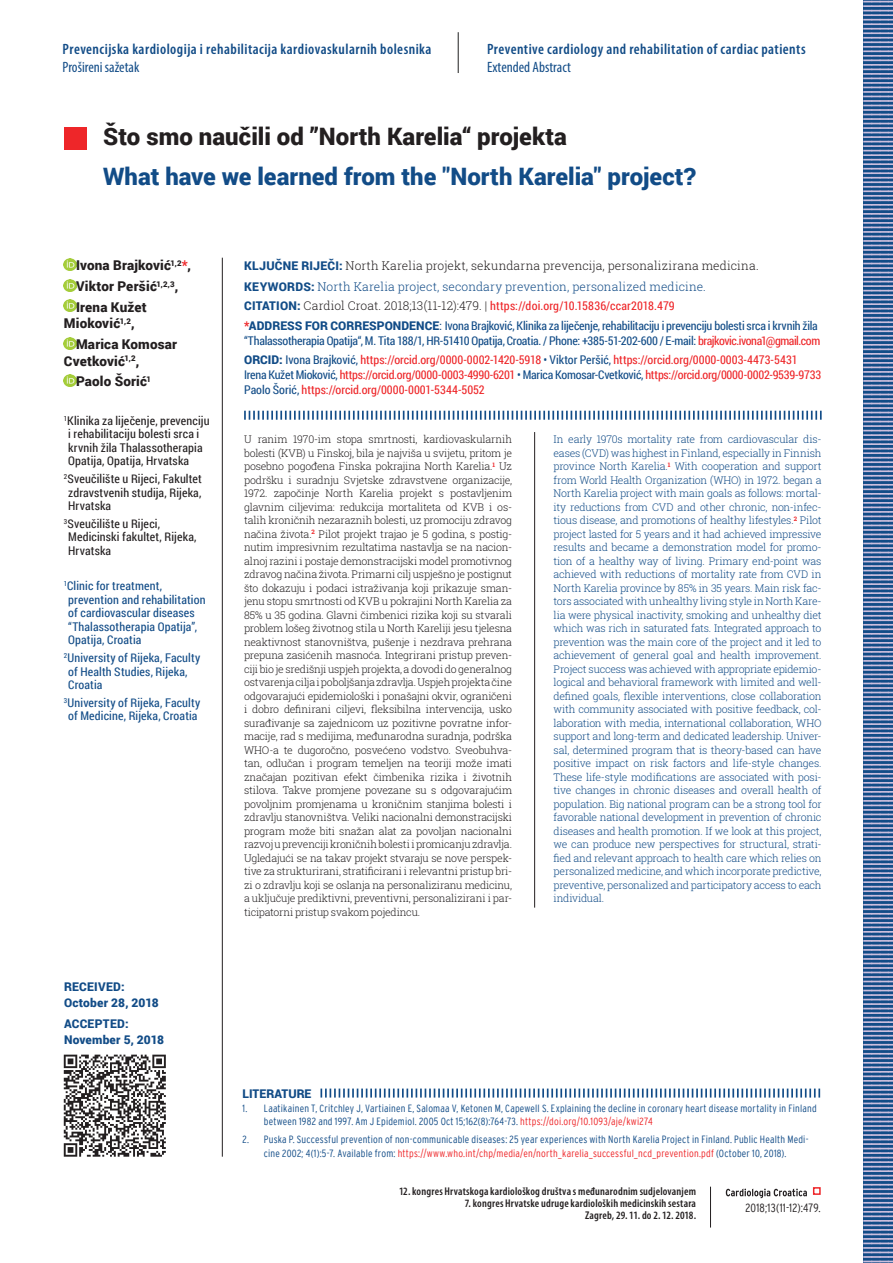
<style>
.page{position:relative;width:893px;height:1263px;background:#fff}
.page>*{position:absolute;margin:0;border:0;box-sizing:border-box;transform-origin:0 0}
.t1{font:900 24px "Roboto";color:#124c87}
.t2{font:900 24px "Roboto";color:#231f20}
.t3{font:600 condensed 15px "Myriad Pro";letter-spacing:.03em;color:#124c87}
.t4{font:condensed 15px "Myriad Pro";color:#124c87}
.t5{font:900 13.5px/20.7px "Roboto";letter-spacing:.015em;color:#231f20}
.t6{font:12px/15px "Roboto Condensed";letter-spacing:-.005em;color:#ee2629}
.t7{font:12px/13.5px "Roboto Condensed";letter-spacing:.01em;color:#231f20}
.t8{font:12px/13.5px "Roboto Condensed";letter-spacing:.01em;color:#124c87}
.t9{font:12px/15px "Roboto Condensed";letter-spacing:-.02em;color:#124c87;text-align:right}
.t10{font:300 12px/20.7px "Roboto Slab";letter-spacing:.01em;color:#231f20}
.t11{font:900 12px/16.5px "Roboto";letter-spacing:.015em;color:#124c87}
.t12{font:12px "Roboto Condensed";letter-spacing:.015em;color:#ee2629}
.t13{font:300 condensed 12px "Interstate";letter-spacing:.015em;color:#231f20}
.t14{font:600 condensed 11.25px/12px "Myriad Pro";letter-spacing:.015em;color:#231f20;text-align:right}
.t15{font:300 10.5px/13.5px "Roboto Slab";letter-spacing:-.015em;color:#231f20;text-align:justify}
.t16{font:300 10.5px/13.5px "Roboto Slab";letter-spacing:-.02em;color:#124c87;text-align:justify}
.t17{font:300 condensed 10.5px/13.5px "Interstate";letter-spacing:.02em;color:#124c87}
.s1{color:#ee2629}
.s2{font-family:"Roboto";font-weight:900;color:#124c87}
.s3{color:#124c87}
.s4{font-family:"Roboto Slab";font-weight:300;color:#231f20}
.s5{font-family:"Roboto"}
</style>
<div class="page">
<svg style="left:726px;top:1188px;width:81px;height:10px"></svg>
<div style="left:813px;top:1187px;width:8px;height:8px;border:2px solid #ee2629"></div>
<hr style="left:710px;top:1187px;width:1px;height:40px;background:#231f20">
<hr style="left:458px;top:32px;width:1px;height:41px;background:#1f2020">
<svg style="left:863px;top:0;width:30px;height:1263px;background:#5575a6"></svg>
<div style="left:64px;top:128px;width:23px;height:22px;background:#ee2629"></div>
<svg style="left:64px;top:258px;width:12px;height:12px"></svg>
<svg style="left:64px;top:279px;width:12px;height:12px"></svg>
<svg style="left:64px;top:300px;width:12px;height:12px"></svg>
<svg style="left:64px;top:337px;width:12px;height:12px"></svg>
<svg style="left:64px;top:374px;width:12px;height:12px"></svg>
<hr style="left:222px;top:258px;width:1px;height:899px;background:#231f20">
<svg style="left:244px;top:411px;width:578px;height:9px"></svg>
<svg style="left:320px;top:1088px;width:500px;height:9px"></svg>
<hr style="left:534px;top:432px;width:1px;height:476px;background:#231f20">
<svg style="left:64px;top:1055px;width:102px;height:102px"></svg>
<h2 class="t3" style="left:63px;top:41px;width:370px">Prevencijska kardiologija i rehabilitacija kardiovaskularnih bolesnika</h2>
<h2 class="t4" style="left:63px;top:58px;width:78px">Prošireni sažetak</h2>
<h2 class="t3" style="left:487px;top:41px;width:320px">Preventive cardiology and rehabilitation of cardiac patients</h2>
<h2 class="t4" style="left:487px;top:58px;width:85px">Extended Abstract</h2>
<h1 class="t2" style="left:103px;top:120px;width:465px">Što smo naučili od ”North Karelia“ projekta</h1>
<h1 class="t1" style="left:103px;top:159px;width:594px">What have we learned from the "North Karelia" project?</h1>
<p class="t5" style="left:76px;top:255px;width:117px">Ivona Brajković<sup>1,2</sup><span class="s1">*</span>,<br>Viktor Peršić<sup>1,2,3</sup>,<br>Irena Kužet</p>
<p class="t5" style="left:76px;top:313px;width:103px;text-indent:-12px">Mioković<sup>1,2</sup>,<br>Marica Komosar</p>
<p class="t5" style="left:76px;top:350px;width:77px;text-indent:-12px">Cvetković<sup>1,2</sup>,<br>Paolo Šorić<sup>1</sup></p>
<p class="t7" style="left:68px;top:413px;width:143px;text-indent:-4px"><sup>1</sup>Klinika za liječenje, prevenciju i rehabilitaciju bolesti srca i krvnih žila Thalassotherapia<br>Opatija, Opatija, Hrvatska</p>
<p class="t7" style="left:68px;top:472px;width:135px;text-align:justify;text-indent:-4px"><sup>2</sup>Sveučilište u Rijeci, Fakultet zdravstvenih studija, Rijeka, Hrvatska</p>
<p class="t7" style="left:68px;top:516px;width:130px;text-indent:-4px"><sup>3</sup>Sveučilište u Rijeci,<br>Medicinski fakultet, Rijeka,<br>Hrvatska</p>
<p class="t8" style="left:68px;top:579px;width:139px;text-indent:-4px"><sup>1</sup>Clinic for treatment, prevention and rehabilitation of cardiovascular diseases “Thalassotherapia Opatija”,<br>Opatija, Croatia</p>
<p class="t8" style="left:68px;top:651px;width:134px;text-indent:-4px"><sup>2</sup>University of Rijeka, Faculty of Health Studies, Rijeka,<br>Croatia</p>
<p class="t8" style="left:64px;top:695px;width:138px;text-align:center"><sup>3</sup>University of Rijeka, Faculty of Medicine, Rijeka, Croatia</p>
<p class="t11" style="left:64px;top:978px;width:96px">Received:<br>October 28, 2018</p>
<p class="t11" style="left:64px;top:1015px;width:102px">Accepted:<br>November 5, 2018</p>
<p class="t10" style="left:244px;top:255px;width:516px"><span class="s2">KLJUČNE RIJEČI:</span> North Karelia projekt, sekundarna prevencija, personalizirana medicina.<br><span class="s2">KEYWORDS:</span> <span class="s3">North Karelia project, secondary prevention, personalized medicine.</span></p>
<p class="t12" style="left:244px;top:298px;width:432px"><span class="s2">CITATION:</span> <span class="s4">Cardiol Croat. 2018;13(11-12):479. |</span> https://doi.org/10.15836/ccar2018.479</p>
<p class="t11" style="left:244px;top:316px;width:22px"><span class="s1">*</span>Address</p>
<p class="t11" style="left:305px;top:316px;width:35px">for correspondence</p>
<p class="t9" style="left:244px;top:317px;width:578px"><span class="s5">:</span> Ivona Brajković, Klinika za liječenje, rehabilitaciju i prevenciju bolesti srca i krvnih žila<br>“Thalassotherapia Opatija“, M. Tita 188/1, HR-51410 Opatija, Croatia. / Phone: +385-51-202-600 / E-mail: <span class="s1">brajkovic.ivona1@gmail.com</span></p>
<p class="t6" style="left:244px;top:352px;width:579px"><span class="s2">ORCID:</span> <span class="s3">Ivona Brajković,</span> https://orcid.org/0000-0002-1420-5918 <span class="s3">• Viktor Peršić,</span> https://orcid.org/0000-0003-4473-5431<br><span class="s3">Irena Kužet Mioković,</span> https://orcid.org/0000-0003-4990-6201 <span class="s3">• Marica Komosar-Cvetković,</span> https://orcid.org/0000-0002-9539-9733<br><span class="s3">Paolo Šorić,</span> https://orcid.org/0000-0001-5344-5052</p>
<p class="t15" style="left:244px;top:432px;width:269px">U ranim 1970-im stopa smrtnosti, kardiovaskularnih bolesti (KVB) u Finskoj, bila je najviša u svijetu, pritom je posebno pogođena Finska pokrajina North Karelia.<sup>1</sup> Uz podršku i suradnju Svjetske zdravstvene organizacije, 1972. započinje North Karelia projekt s postavljenim glavnim ciljevima: redukcija mortaliteta od KVB i os&shy;talih kroničnih nezaraznih bolesti, uz promociju zdravog načina života.<sup>2</sup> Pilot projekt trajao je 5 godina, s postig&shy;nutim impresivnim rezultatima nastavlja se na nacion&shy;alnoj razini i postaje demonstracijski model promotivnog zdravog načina života. Primarni cilj uspješno je postignut što dokazuju i podaci istraživanja koji prikazuje sman&shy;jenu stopu smrtnosti od KVB u pokrajini North Karelia za 85% u 35 godina. Glavni čimbenici rizika koji su stvarali problem lošeg životnog stila u North Kareliji jesu tjelesna neaktivnost stanovništva, pušenje i nezdrava prehrana prepuna zasićenih masnoća. Integrirani pristup preven&shy;ciji bio je središnji uspjeh projekta, a dovodi do generalnog ostvarenja cilja i poboljšanja zdravlja. Uspjeh projekta čine odgovarajući epidemiološki i ponašajni okvir, ograničeni i dobro definirani ciljevi, fleksibilna intervencija, usko surađivanje sa zajednicom uz pozitivne povratne infor&shy;macije, rad s medijima, međunarodna suradnja, podrška WHO-a te dugoročno, posvećeno vodstvo. Sveobuhva&shy;tan, odlučan i program temeljen na teoriji može imati značajan pozitivan efekt čimbenika rizika i životnih stilova. Takve promjene povezane su s odgovarajućim povoljnim promjenama u kroničnim stanjima bolesti i zdravlju stanovništva. Veliki nacionalni demonstracijski program može biti snažan alat za povoljan nacionalni razvoj u prevenciji kroničnih bolesti i promicanju zdravlja.<br>Ugledajući se na takav projekt stvaraju se nove perspek&shy;tive za strukturirani, stratificirani i relevantni pristup bri&shy;zi o zdravlju koji se oslanja na personaliziranu medicinu, a uključuje prediktivni, preventivni, personalizirani i par&shy;ticipatorni pristup svakom pojedincu.</p>
<p class="t16" style="left:554px;top:432px;width:269px">In early 1970s mortality rate from cardiovascular dis&shy;eases (CVD) was highest in Finland, especially in Finnish province North Karelia.<sup>1</sup> With cooperation and support from World Health Organization (WHO) in 1972. began a North Karelia project with main goals as follows: mortal&shy;ity reductions from CVD and other chronic, non-infec&shy;tious disease, and promotions of healthy lifestyles.<sup>2</sup> Pilot project lasted for 5 years and it had achieved impressive results and became a demonstration model for promo&shy;tion of a healthy way of living. Primary end-point was achieved with reductions of mortality rate from CVD in North Karelia province by 85% in 35 years. Main risk fac&shy;tors associated with unhealthy living style in North Kare&shy;lia were physical inactivity, smoking and unhealthy diet which was rich in saturated fats. Integrated approach to prevention was the main core of the project and it led to achievement of general goal and health improvement.<br>Project success was achieved with appropriate epidemio&shy;logical and behavioral framework with limited and well&shy;defined goals, flexible interventions, close collaboration with community associated with positive feedback, col&shy;laboration with media, international collaboration, WHO support and long-term and dedicated leadership. Univer&shy;sal, determined program that is theory-based can have positive impact on risk factors and life-style changes.<br>These life-style modifications are associated with posi&shy;tive changes in chronic diseases and overall health of population. Big national program can be a strong tool for favorable national development in prevention of chronic diseases and health promotion. If we look at this project, we can produce new perspectives for structural, strati&shy;fied and relevant approach to health care which relies on personalized medicine, and which incorporate predictive, preventive, personalized and participatory access to each individual.</p>
<p class="t11" style="left:243px;top:1084px;width:70px">LITERATURE</p>
<p class="t17" style="left:264px;top:1101px;width:554px;text-indent:-21px">1. Laatikainen T, Critchley J, Vartiainen E, Salomaa V, Ketonen M, Capewell S. Explaining the decline in coronary heart disease mortality in Finland between 1982 and 1997. Am J Epidemiol. 2005 Oct 15;162(8):764-73. <span class="s1">https://doi.org/10.1093/aje/kwi274</span></p>
<p class="t17" style="left:243px;top:1133px;width:567px;text-align:center">2. Puska P. Successful prevention of non-communicable diseases: 25 year experiences with North Karelia Project in Finland. Public Health Medi&shy;cine 2002; 4(1):5-7. Available from: <span class="s1">https://www.who.int/chp/media/en/north_karelia_successful_ncd_prevention.pdf</span> (October 10, 2018).</p>
<p class="t14" style="left:399px;top:1185px;width:299px">12. kongres Hrvatskoga kardiološkog društva s međunarodnim sudjelovanjem</p>
<p class="t14" style="left:465px;top:1197px;width:233px">7. kongres Hrvatske udruge kardioloških medicinskih sestara<br>Zagreb, 29. 11. do 2. 12. 2018.</p>
<p class="t13" style="left:745px;top:1201px;width:77px">2018;13(11-12):479.</p>
</div>
